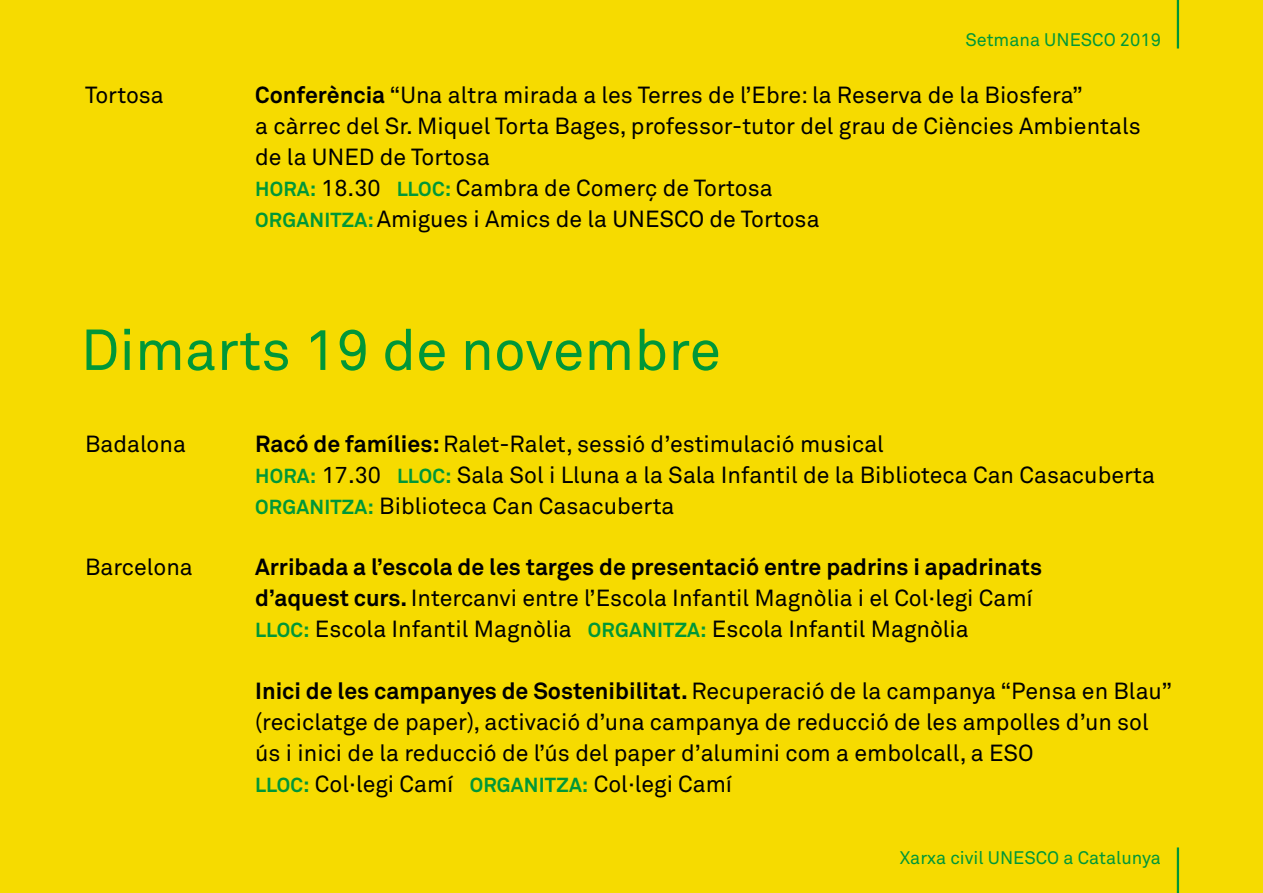
<style>
.page{position:relative;width:1263px;height:893px;background:#f6db00}
.page>*{position:absolute;margin:0;border:0;box-sizing:border-box;transform-origin:0 0}
.t1{font:57px "Akkurat Std";color:#009738}
.t2{font:23.1px/30.9px "Akkurat Std";color:#000}
.t3{font:18px "Akkurat Std";color:#009738}
.s1{font-weight:700}
.s2{font-weight:700;font-size:20.1px;color:#009738}
</style>
<div class="page">
<hr style="left:1177px;top:0;width:2px;height:49px;background:#009738">
<hr style="left:1177px;top:847px;width:2px;height:46px;background:#009738">
<p class="t3" style="left:965px;top:30px;width:197px">Setmana UNESCO 2019</p>
<p class="t2" style="left:85px;top:80px;width:80px">Tortosa</p>
<p class="t2" style="left:255px;top:80px;width:887px"><span class="s1">Conferència</span> “Una altra mirada a les Terres de l’Ebre: la Reserva de la Biosfera”<br>a càrrec del Sr. Miquel Torta Bages, professor-tutor del grau de Ciències Ambientals de la UNED de Tortosa<br><span class="s2">HORA:</span> 18.30 <span class="s2">LLOC:</span> Cambra de Comerç de Tortosa<br><span class="s2">ORGANITZA:</span> Amigues i Amics de la UNESCO de Tortosa</p>
<h1 class="t1" style="left:81px;top:317px;width:642px">Dimarts 19 de novembre</h1>
<p class="t2" style="left:85px;top:428px;width:102px">Badalona</p>
<p class="t2" style="left:85px;top:552px;width:109px">Barcelona</p>
<p class="t2" style="left:255px;top:428px;width:901px"><span class="s1">Racó de famílies:</span> Ralet-Ralet, sessió d’estimulació musical<br><span class="s2">HORA:</span> 17.30 <span class="s2">LLOC:</span> Sala Sol i Lluna a la Sala Infantil de la Biblioteca Can Casacuberta<br><span class="s2">ORGANITZA:</span> Biblioteca Can Casacuberta</p>
<p class="t2" style="left:255px;top:552px;width:788px"><span class="s1">Arribada a l’escola de les targes de presentació entre padrins i apadrinats d’aquest curs.</span> Intercanvi entre l’Escola Infantil Magnòlia i el Col·legi Camí<br><span class="s2">LLOC:</span> Escola Infantil Magnòlia <span class="s2">ORGANITZA:</span> Escola Infantil Magnòlia</p>
<p class="t2" style="left:255px;top:676px;width:918px"><span class="s1">Inici de les campanyes de Sostenibilitat.</span> Recuperació de la campanya “Pensa en Blau” (reciclatge de paper), activació d’una campanya de reducció de les ampolles d’un sol ús i inici de la reducció de l’ús del paper d’alumini com a embolcall, a ESO<br><span class="s2">LLOC:</span> Col·legi Camí <span class="s2">ORGANITZA:</span> Col·legi Camí</p>
<p class="t3" style="left:900px;top:847px;width:262px">Xarxa civil UNESCO a Catalunya</p>
</div>
